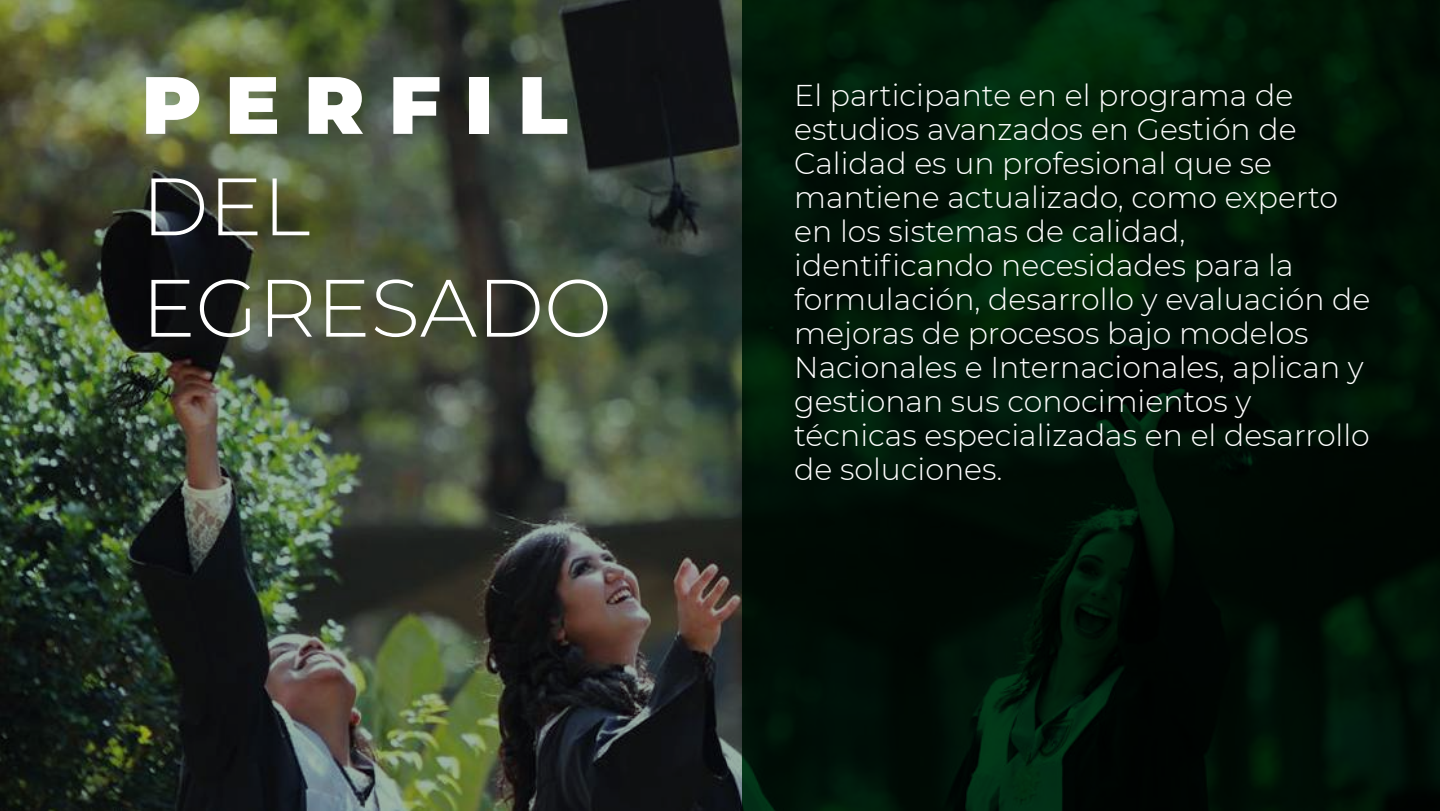
<style>
.page{position:relative;width:1440px;height:811px;background:#fff}
.page>*{position:absolute;margin:0;border:0;box-sizing:border-box;transform-origin:0 0}
.t1{font:300 81px/101.2px "Montserrat";color:#fff}
.t2{font:900 81px "Montserrat";letter-spacing:.3em;color:#fff}
.t3{font:300 30px/34px "Montserrat";color:#fff}
</style>
<div class="page">
<img style="left:0;top:0;width:742px;height:810px">
<svg style="left:742px;top:0;width:698px;height:810px;background:#001306"></svg>
<h1 class="t2" style="left:142px;top:44px;width:428px">PERFIL</h1>
<h1 class="t1" style="left:142px;top:153px;width:472px">DEL<br>EGRESADO</h1>
<p class="t3" style="left:794px;top:77px;width:578px">El participante en el programa de estudios avanzados en Gestión de Calidad es un profesional que se mantiene actualizado, como experto en los sistemas de calidad, identificando necesidades para la formulación, desarrollo y evaluación de mejoras de procesos bajo modelos Nacionales e Internacionales, aplican y gestionan sus conocimientos y técnicas especializadas en el desarrollo de soluciones.</p>
</div>
